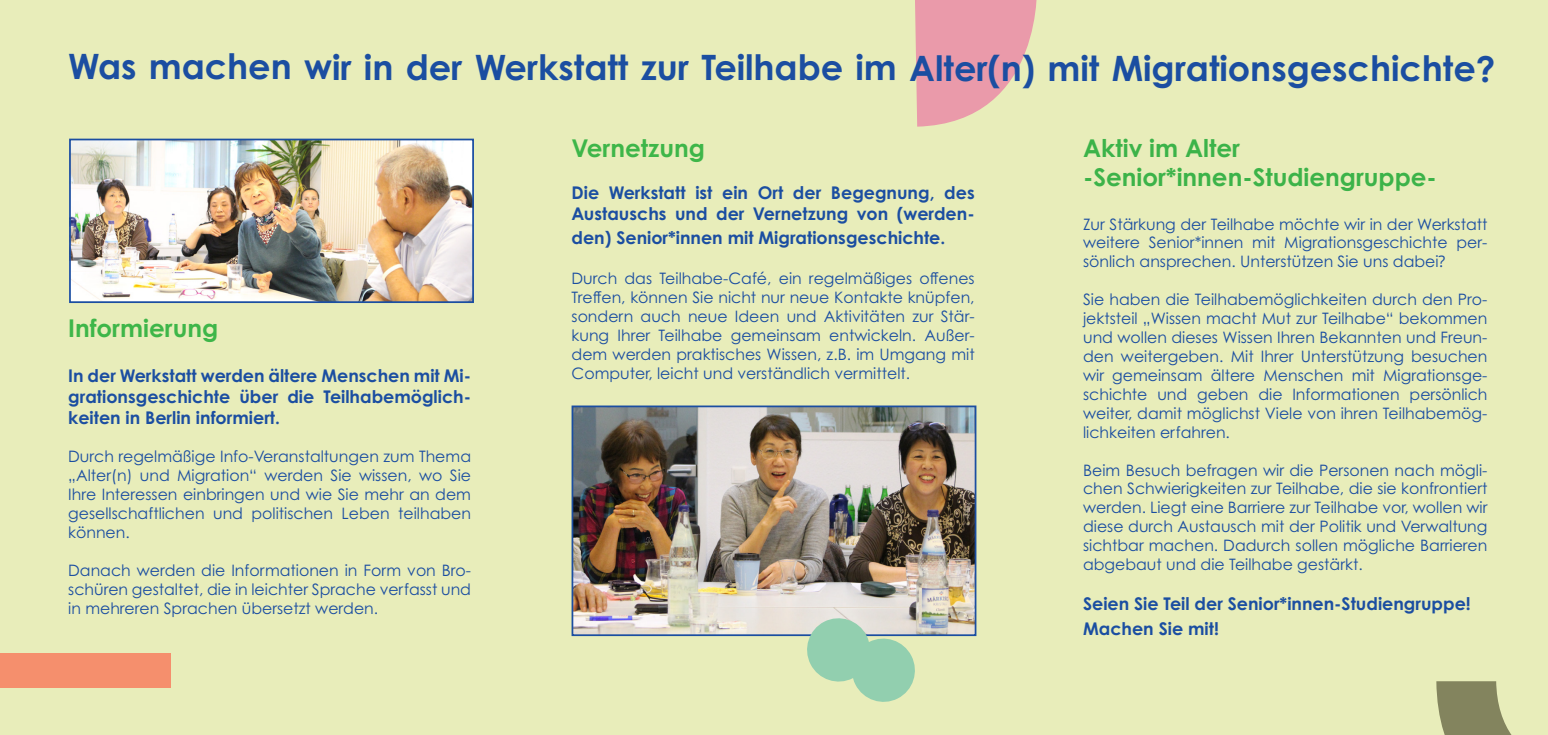
<style>
.page{position:relative;width:1548px;height:735px;background:#fff}
.page>*{position:absolute;margin:0;border:0;box-sizing:border-box;transform-origin:0 0}
.t1{font:700 35px "Century Gothic Pro";color:#1b4ea1}
.t2{font:700 24.5px "Century Gothic Pro";color:#3cb349}
.t3{font:700 24.5px "Century Gothic Pro";color:#3eb649}
.t4{font:700 17.5px/21px "Century Gothic Pro";color:#1b4ea1}
.t5{font:15.75px/18.9px "Century Gothic Pro";color:#1b4ea1;text-align:justify}
.s1{font-family:"Open Sans"}
</style>
<div class="page">
<div style="left:0;top:0;width:1548px;height:734px;background:#e8edba"></div>
<svg style="left:915px;top:0;width:122px;height:127px"></svg>
<div style="left:0;top:652px;width:171px;height:35px;background:#f58f6d"></div>
<svg style="left:1436px;top:681px;width:75px;height:53px"></svg>
<img style="left:574px;top:408px;width:399px;height:224px">
<div style="left:571px;top:405px;width:405px;height:230px;border:2px solid #1b4ea1"></div>
<svg style="left:802px;top:613px;width:117px;height:89px"></svg>
<img style="left:72px;top:141px;width:399px;height:159px">
<div style="left:69px;top:138px;width:405px;height:165px;border:2px solid #1b4ea1"></div>
<p class="t1" style="left:68px;top:46px;width:1428px">Was machen wir in der Werkstatt zur Teilhabe im Alter(n) mit Migrationsgeschichte?</p>
<p class="t3" style="left:68px;top:312px;width:152px">Informierung</p>
<p class="t4" style="left:68px;top:365px;width:404px;text-align:justify">In der Werkstatt werden ältere Menschen mit Mi&shy;grationsgeschichte über die Teilhabemöglich&shy;keiten in Berlin informiert.</p>
<p class="t5" style="left:68px;top:446px;width:404px">Durch regelmäßige Info-Veranstaltungen zum Thema „Alter(n) und Migration“ werden Sie wissen, wo Sie Ihre Interessen einbringen und wie Sie mehr an dem gesellschaftlichen und politischen Leben teilhaben können.</p>
<p class="t5" style="left:68px;top:560px;width:404px">Danach werden die Informationen in Form von Bro&shy;schüren gestaltet, die in leichter Sprache verfasst und in mehreren Sprachen übersetzt werden.</p>
<p class="t3" style="left:571px;top:132px;width:135px">Vernetzung</p>
<p class="t4" style="left:571px;top:181px;width:405px">Die Werkstatt ist ein Ort der Begegnung, des<br>Austauschs und der Vernetzung von (werden-</p>
<p class="t4" style="left:571px;top:227px;width:375px">den) Senior*innen mit Migrationsgeschichte.</p>
<p class="t5" style="left:571px;top:269px;width:405px">Durch das Teilhabe-Café, ein regelmäßiges offenes Treffen, können Sie nicht nur neue Kontakte knüpfen, sondern auch neue Ideen und Aktivitäten zur Stär&shy;kung Ihrer Teilhabe gemeinsam entwickeln. Außer&shy;dem werden praktisches Wissen, z.B. im Umgang mit Computer, leicht und verständlich vermittelt.</p>
<p class="t2" style="left:1083px;top:132px;width:158px">Aktiv im Alter</p>
<p class="t2" style="left:1083px;top:162px;width:355px">-Senior*innen-Studiengruppe-</p>
<p class="t5" style="left:1083px;top:214px;width:406px">Zur Stärkung der Teilhabe möchte wir in der Werkstatt weitere Senior*innen mit Migrationsgeschichte per&shy;sönlich ansprechen. Unterstützen Sie uns dabei<span class="s1">?</span></p>
<p class="t5" style="left:1083px;top:290px;width:406px">Sie haben die Teilhabemöglichkeiten durch den Pro&shy;jektsteil „Wissen macht Mut zur Teilhabe“ bekommen und wollen dieses Wissen Ihren Bekannten und Freun&shy;den weitergeben. Mit Ihrer Unterstützung besuchen wir gemeinsam ältere Menschen mit Migrationsge&shy;schichte und geben die Informationen persönlich weiter, damit möglichst Viele von ihren Teilhabemög&shy;lichkeiten erfahren.</p>
<p class="t5" style="left:1083px;top:460px;width:406px">Beim Besuch befragen wir die Personen nach mögli&shy;chen Schwierigkeiten zur Teilhabe, die sie konfrontiert werden. Liegt eine Barriere zur Teilhabe vor, wollen wir diese durch Austausch mit der Politik und Verwaltung sichtbar machen. Dadurch sollen mögliche Barrieren abgebaut und die Teilhabe gestärkt.</p>
<p class="t4" style="left:1083px;top:592px;width:389px">Seien Sie Teil der Senior*innen-Studiengruppe!</p>
<p class="t4" style="left:1083px;top:617px;width:137px">Machen Sie mit!</p>
</div>
